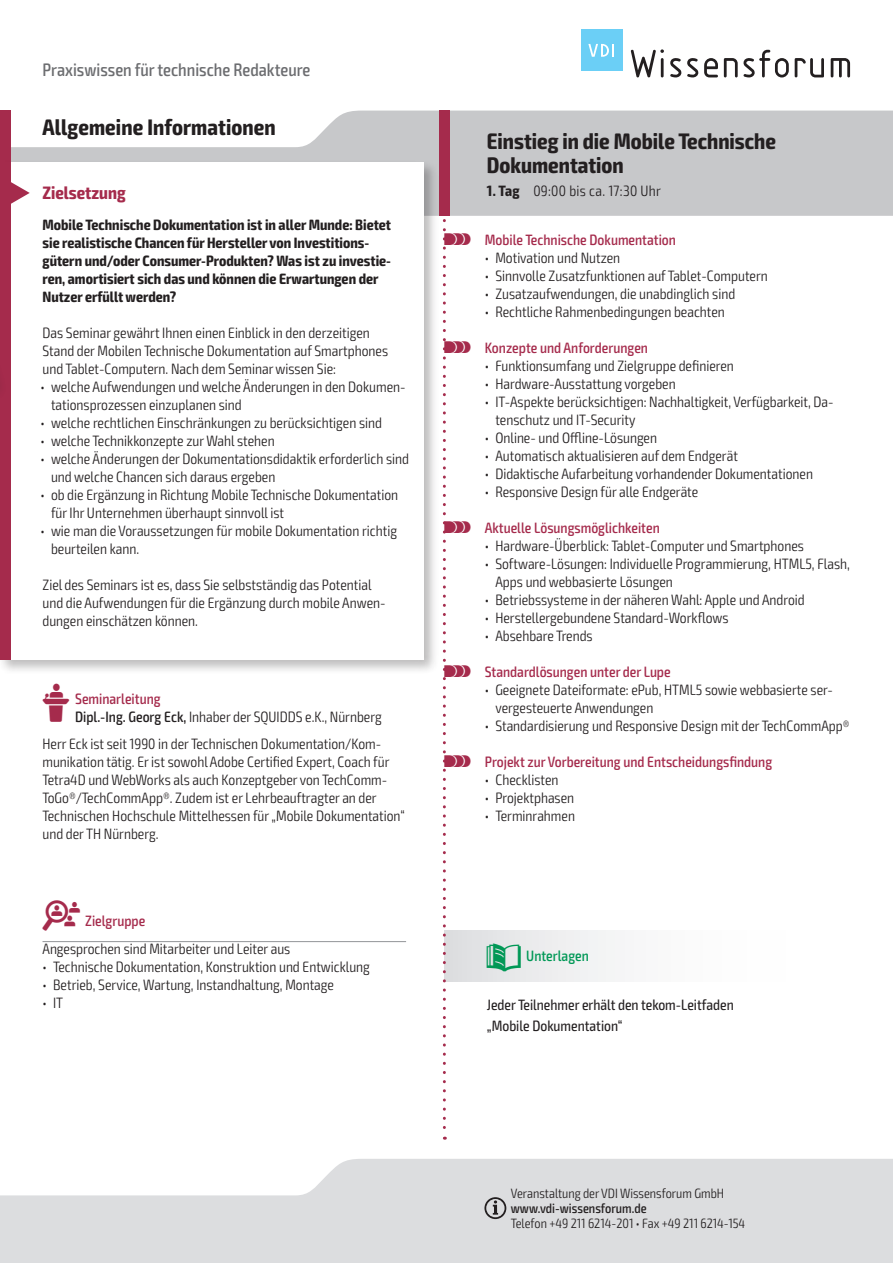
<style>
.page{position:relative;width:893px;height:1263px;background:#fff}
.page>*{position:absolute;margin:0;border:0;box-sizing:border-box;transform-origin:0 0}
.t1{font:700 condensed 22.5px/24px "Exo 2";color:#231f20}
.t2{font:500 condensed 18px "Exo 2";color:#6c6d70}
.t3{font:700 condensed 18px "Exo 2";color:#a52b4c}
.t4{font:300 condensed 15px/18px "Exo 2";color:#231f20}
.t5{font:700 condensed 15px/18px "Exo 2";color:#231f20}
.t6{font:500 condensed 15px "Exo 2";color:#a52b4c}
.t7{font:condensed 15px/21px "Exo 2";color:#231f20}
.t8{font:300 condensed 15px "Exo 2";letter-spacing:.02em;color:#231f20}
.t9{font:500 condensed 15px "Exo 2";color:#009856}
.t10{font:300 condensed 13.5px "Exo 2";color:#231f20}
.t11{font:500 condensed 13.5px "Exo 2";color:#231f20}
.s1{font-family:"VDI Iconset S4 A Regular";font-weight:400;font-stretch:normal}
.s2{font-weight:500}
.s3{font-weight:700}
</style>
<div class="page">
<svg style="left:0;top:1159px;width:893px;height:104px;fill:#dcdddf"></svg>
<svg style="left:11px;top:111px;width:882px;height:105px;fill:#c7c8ca"></svg>
<svg style="left:484px;top:1197px;width:22px;height:22px"></svg>
<svg style="left:631px;top:49px;width:33px;height:28px"></svg>
<svg style="left:670px;top:58px;width:11px;height:19px"></svg>
<svg style="left:687px;top:58px;width:11px;height:19px"></svg>
<svg style="left:704px;top:58px;width:14px;height:19px"></svg>
<svg style="left:724px;top:50px;width:65px;height:27px"></svg>
<svg style="left:795px;top:58px;width:29px;height:19px"></svg>
<svg style="left:831px;top:58px;width:19px;height:19px"></svg>
<div style="left:581px;top:30px;width:41px;height:41px;background:#6bcff6"></div>
<svg style="left:588px;top:44px;width:26px;height:13px"></svg>
<div style="left:439px;top:111px;width:11px;height:105px;background:#a52b4c"></div>
<div style="left:0;top:111px;width:11px;height:57px;background:#a52b4c"></div>
<div style="left:0;top:159px;width:439px;height:516px;background:#231f20;opacity:.3"></div>
<div style="left:0;top:162px;width:424px;height:497px;background:#fff"></div>
<div style="left:0;top:162px;width:11px;height:497px;background:#a52b4c"></div>
<svg style="left:11px;top:182px;width:19px;height:22px"></svg>
<hr style="left:43px;top:941px;width:363px;height:1px;background:#939598">
<div style="left:444px;top:930px;width:406px;height:52px;background:linear-gradient(to right,#e2e3e5,#fff)"></div>
<svg style="left:443px;top:219px;width:3px;height:921px"></svg>
<p class="t2" style="left:43px;top:59px;width:269px">Praxiswissen für technische Redakteure</p>
<h1 class="t1" style="left:43px;top:115px;width:235px">Allgemeine Informationen</h1>
<p class="t3" style="left:42px;top:182px;width:85px">Zielsetzung</p>
<p class="t5" style="left:43px;top:216px;width:350px">Mobile Technische Dokumentation ist in aller Munde: Bietet sie realistische Chancen für Hersteller von Investitions&shy;gütern und/oder Consumer-Produkten? Was ist zu investie&shy;ren, amortisiert sich das und können die Erwartungen der Nutzer erfüllt werden?</p>
<p class="t4" style="left:43px;top:324px;width:347px">Das Seminar gewährt Ihnen einen Einblick in den derzeitigen<br>Stand der Mobilen Technische Dokumentation auf Smartphones und Tablet-Computern. Nach dem Seminar wissen Sie:</p>
<p class="t4" style="left:51px;top:378px;width:356px;text-indent:-11px">• welche Aufwendungen und welche Änderungen in den Dokumen&shy;tationsprozessen einzuplanen sind</p>
<p class="t4" style="left:40px;top:414px;width:343px">• welche rechtlichen Einschränkungen zu berücksichtigen sind</p>
<p class="t4" style="left:40px;top:432px;width:236px">• welche Technikkonzepte zur Wahl stehen</p>
<p class="t4" style="left:51px;top:450px;width:360px;text-indent:-11px">• welche Änderungen der Dokumentationsdidaktik erforderlich sind und welche Chancen sich daraus ergeben</p>
<p class="t4" style="left:51px;top:486px;width:349px;text-indent:-11px">• ob die Ergänzung in Richtung Mobile Technische Dokumentation für Ihr Unternehmen überhaupt sinnvoll ist</p>
<p class="t4" style="left:51px;top:522px;width:348px;text-indent:-11px">• wie man die Voraussetzungen für mobile Dokumentation richtig beurteilen kann.</p>
<p class="t4" style="left:43px;top:576px;width:345px">Ziel des Seminars ist es, dass Sie selbstständig das Potential und die Aufwendungen für die Ergänzung durch mobile Anwen&shy;dungen einschätzen können.</p>
<p class="t6" style="left:43px;top:690px;width:120px"><span class="s1">L</span> Seminarleitung</p>
<p class="t4" style="left:43px;top:735px;width:364px">Herr Eck ist seit 1990 in der Technischen Dokumentation/Kom&shy;munikation tätig. Er ist sowohl Adobe Certified Expert, Coach für Tetra4D und WebWorks als auch Konzeptgeber von TechComm-ToGo®/TechCommApp®. Zudem ist er Lehrbeauftragter an der Technischen Hochschule Mittelhessen für „Mobile Dokumentation“ und der TH Nürnberg.</p>
<p class="t4" style="left:75px;top:708px;width:308px"><span class="s2">Dipl.-Ing. Georg Eck,</span> Inhaber der SQUIDDS e.K., Nürnberg</p>
<p class="t6" style="left:43px;top:912px;width:104px"><span class="s1">Z</span> Zielgruppe</p>
<p class="t4" style="left:43px;top:940px;width:249px">Angesprochen sind Mitarbeiter und Leiter aus</p>
<p class="t4" style="left:43px;top:958px;width:329px">• Technische Dokumentation, Konstruktion und Entwicklung</p>
<p class="t4" style="left:43px;top:976px;width:293px">• Betrieb, Service, Wartung, Instandhaltung, Montage</p>
<p class="t4" style="left:43px;top:994px;width:22px">• IT</p>
<h1 class="t1" style="left:487px;top:129px;width:291px">Einstieg in die Mobile Technische<br>Dokumentation</h1>
<p class="t8" style="left:487px;top:182px;width:176px"><span class="s3">1. Tag</span> 09:00 bis ca. 17:30 Uhr</p>
<p class="t6" style="left:444px;top:230px;width:233px"><span class="s1">s</span> Mobile Technische Dokumentation</p>
<p class="t4" style="left:485px;top:249px;width:137px">• Motivation und Nutzen</p>
<p class="t4" style="left:485px;top:267px;width:285px">• Sinnvolle Zusatzfunktionen auf Tablet-Computern</p>
<p class="t4" style="left:485px;top:285px;width:252px">• Zusatzaufwendungen, die unabdinglich sind</p>
<p class="t4" style="left:485px;top:303px;width:242px">• Rechtliche Rahmenbedingungen beachten</p>
<p class="t6" style="left:444px;top:339px;width:205px"><span class="s1">s</span> Konzepte und Anforderungen</p>
<p class="t4" style="left:485px;top:357px;width:251px">• Funktionsumfang und Zielgruppe definieren</p>
<p class="t4" style="left:485px;top:375px;width:192px">• Hardware-Ausstattung vorgeben</p>
<p class="t4" style="left:495px;top:393px;width:340px;text-indent:-11px">• IT-Aspekte berücksichtigen: Nachhaltigkeit, Verfügbarkeit, Da&shy;tenschutz und IT-Security</p>
<p class="t4" style="left:485px;top:429px;width:174px">• Online- und Offline-Lösungen</p>
<p class="t4" style="left:485px;top:447px;width:255px">• Automatisch aktualisieren auf dem Endgerät</p>
<p class="t4" style="left:485px;top:465px;width:330px">• Didaktische Aufarbeitung vorhandender Dokumentationen</p>
<p class="t4" style="left:485px;top:483px;width:215px">• Responsive Design für alle Endgeräte</p>
<p class="t6" style="left:444px;top:519px;width:217px"><span class="s1">s</span> Aktuelle Lösungsmöglichkeiten</p>
<p class="t4" style="left:485px;top:537px;width:321px">• Hardware-Überblick: Tablet-Computer und Smartphones</p>
<p class="t4" style="left:495px;top:555px;width:356px;text-indent:-11px">• Software-Lösungen: Individuelle Programmierung, HTML5, Flash,<br>Apps und webbasierte Lösungen</p>
<p class="t4" style="left:485px;top:591px;width:321px">• Betriebssysteme in der näheren Wahl: Apple und Android</p>
<p class="t4" style="left:485px;top:609px;width:245px">• Herstellergebundene Standard-Workflows</p>
<p class="t4" style="left:485px;top:627px;width:109px">• Absehbare Trends</p>
<p class="t6" style="left:444px;top:663px;width:228px"><span class="s1">s</span> Standardlösungen unter der Lupe</p>
<p class="t4" style="left:495px;top:681px;width:339px;text-indent:-11px">• Geeignete Dateiformate: ePub, HTML5 sowie webbasierte ser&shy;vergesteuerte Anwendungen</p>
<p class="t4" style="left:485px;top:717px;width:366px">• Standardisierung und Responsive Design mit der TechCommApp®</p>
<p class="t6" style="left:444px;top:753px;width:329px"><span class="s1">s</span> Projekt zur Vorbereitung und Entscheidungsfindung</p>
<p class="t4" style="left:485px;top:771px;width:75px">• Checklisten</p>
<p class="t4" style="left:485px;top:789px;width:91px">• Projektphasen</p>
<p class="t4" style="left:485px;top:807px;width:92px">• Terminrahmen</p>
<p class="t9" style="left:487px;top:947px;width:103px"><span class="s1">F</span> Unterlagen</p>
<p class="t7" style="left:487px;top:994px;width:248px">Jeder Teilnehmer erhält den tekom-Leitfaden „Mobile Dokumentation“</p>
<p class="t10" style="left:511px;top:1185px;width:215px">Veranstaltung der VDI Wissensforum GmbH</p>
<p class="t11" style="left:511px;top:1200px;width:137px">www.vdi-wissensforum.de</p>
<p class="t10" style="left:511px;top:1215px;width:236px">Telefon +49 211 6214-201 • Fax +49 211 6214-154</p>
</div>
